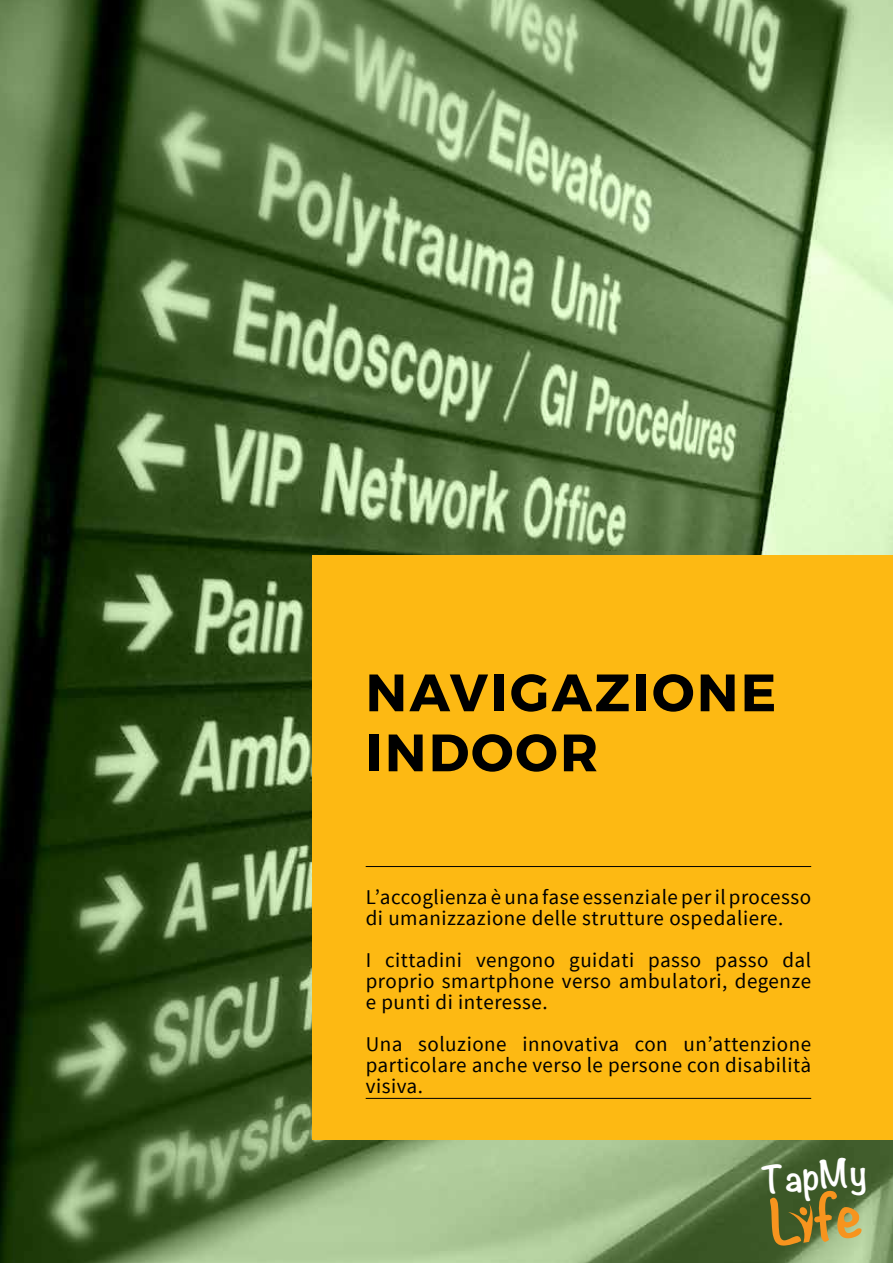
<style>
.page{position:relative;width:893px;height:1263px;background:#fff}
.page>*{position:absolute;margin:0;border:0;box-sizing:border-box;transform-origin:0 0}
.t1{font:700 52.5px/60px "Montserrat";letter-spacing:.05em;color:#000}
.t2{font:700 34.05px "Noteworthy";color:#fff}
.t3{font:21px/21px "Source Sans Pro";letter-spacing:.025em;color:#000;text-align:justify}
</style>
<div class="page">
<img style="left:0;top:0;width:893px;height:1263px">
<div style="left:313px;top:555px;width:580px;height:585px;background:#fdb913"></div>
<hr style="left:366px;top:866px;width:445px;height:1px;background:#000">
<hr style="left:366px;top:1098px;width:445px;height:1px;background:#000">
<svg style="left:769px;top:1190px;width:93px;height:57px;background:#607540"></svg>
<h1 class="t1" style="left:366px;top:663px;width:412px">NAVIGAZIONE<br>INDOOR</h1>
<p class="t3" style="left:366px;top:887px;width:447px">L’accoglienza è una fase essenziale per il processo di umanizzazione delle strutture ospedaliere.</p>
<p class="t3" style="left:366px;top:950px;width:447px">I cittadini vengono guidati passo passo dal proprio smartphone verso ambulatori, degenze e punti di interesse.</p>
<p class="t3" style="left:366px;top:1034px;width:447px">Una soluzione innovativa con un’attenzione particolare anche verso le persone con disabilità visiva.</p>
<h2 class="t2" style="left:759px;top:1150px;width:107px;rotate:-5deg">TapMy</h2>
</div>
